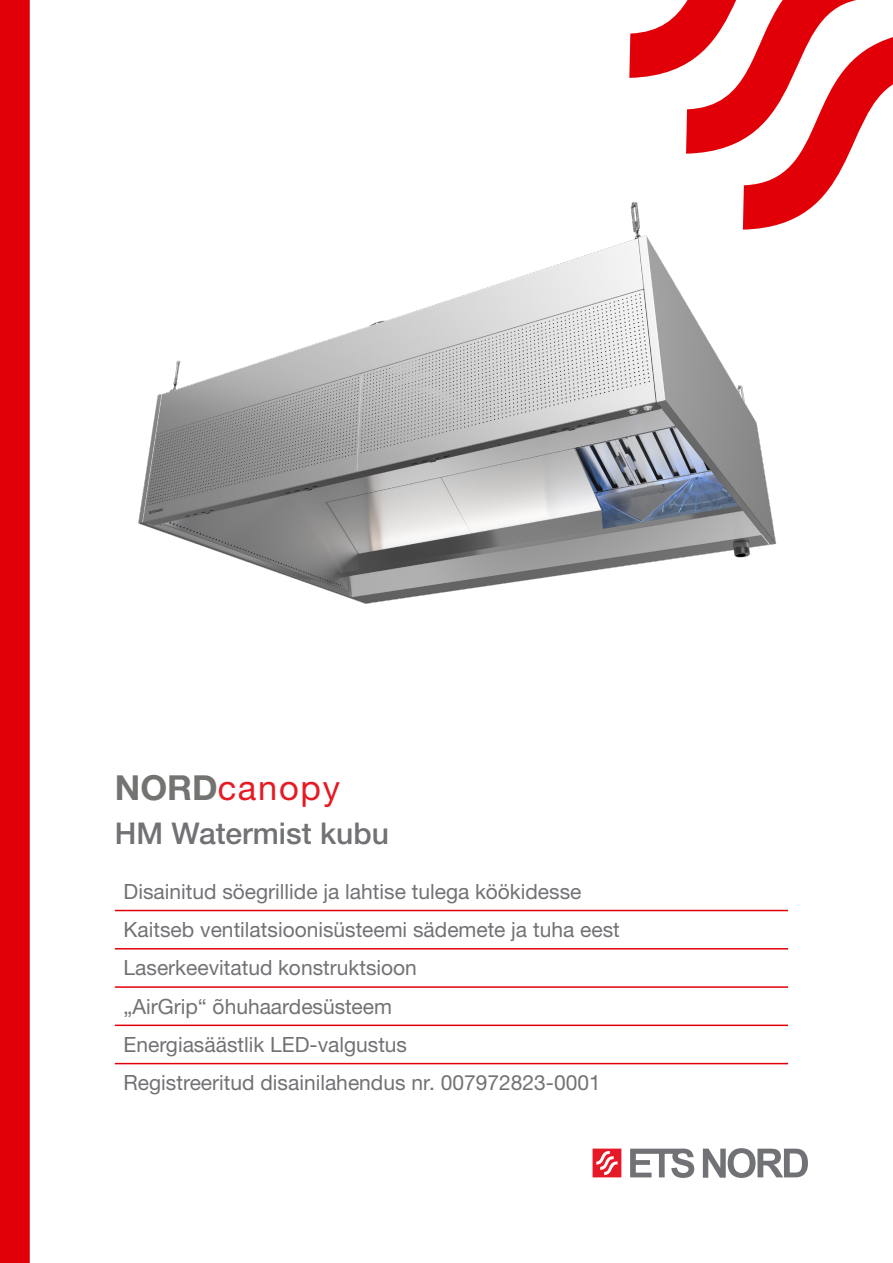
<style>
.page{position:relative;width:893px;height:1263px;background:#fff}
.page>*{position:absolute;margin:0;border:0;box-sizing:border-box;transform-origin:0 0}
.Tooterühm-esileht-NORD{font:34.5px "Helvetica Neue LTW1 G";letter-spacing:.05em;color:#e51a23}
.Esileht-pealkiri{font:500 30px "Helvetica Neue LTW1 G";color:#717275}
.Esilehe-eelis{font:21px "Helvetica Neue LTW1 G";color:#717275}
.s1{font-weight:700;color:#737372}
</style>
<div class="page">
<svg style="left:593px;top:1148px;width:28px;height:29px"></svg>
<svg style="left:630px;top:1148px;width:64px;height:30px"></svg>
<svg style="left:703px;top:1148px;width:105px;height:30px"></svg>
<div style="left:0;top:0;width:30px;height:1263px;background:#e10008"></div>
<hr style="left:115px;top:986px;width:673px;height:2px;background:#e10008">
<hr style="left:115px;top:1024px;width:673px;height:2px;background:#e10008">
<hr style="left:115px;top:1063px;width:673px;height:1px;background:#e10008">
<hr style="left:115px;top:910px;width:673px;height:1px;background:#e10008">
<hr style="left:115px;top:948px;width:673px;height:1px;background:#e10008">
<svg style="left:629px;top:0;width:264px;height:193px"></svg>
<img style="left:138px;top:155px;width:688px;height:449px">
<p class="Tooterühm-esileht-NORD" style="left:115px;top:766px;width:227px"><span class="s1">NORD</span>canopy</p>
<p class="Esileht-pealkiri" style="left:115px;top:815px;width:276px">HM Watermist kubu</p>
<p class="Esilehe-eelis" style="left:124px;top:878px;width:459px">Disainitud söegrillide ja lahtise tulega köökidesse</p>
<p class="Esilehe-eelis" style="left:124px;top:917px;width:498px">Kaitseb ventilatsioonisüsteemi sädemete ja tuha eest</p>
<p class="Esilehe-eelis" style="left:124px;top:955px;width:295px">Laserkeevitatud konstruktsioon</p>
<p class="Esilehe-eelis" style="left:124px;top:993px;width:270px">„AirGrip“ õhuhaardesüsteem</p>
<p class="Esilehe-eelis" style="left:124px;top:1031px;width:285px">Energiasäästlik LED-valgustus</p>
<p class="Esilehe-eelis" style="left:124px;top:1070px;width:479px">Registreeritud disainilahendus nr. 007972823-0001</p>
</div>
